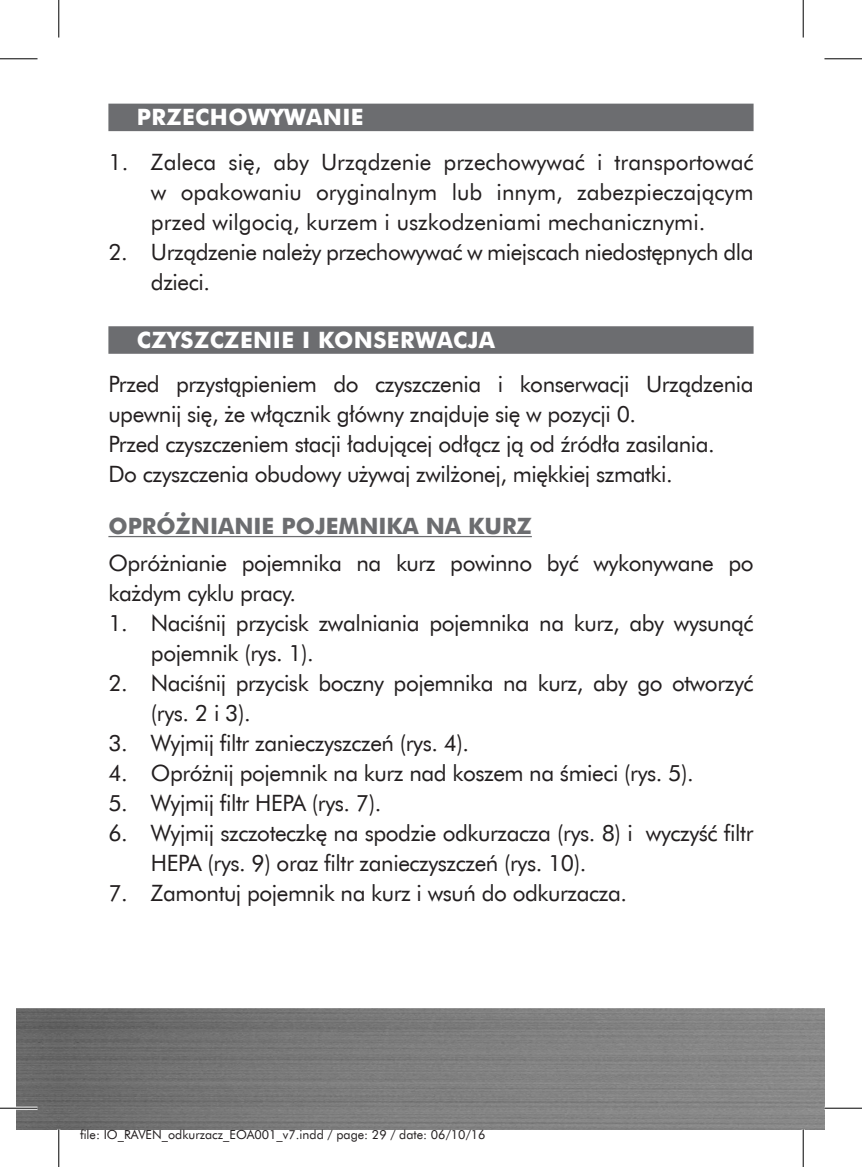
<style>
.page{position:relative;width:862px;height:1167px;background:#fff}
.page>*{position:absolute;margin:0;border:0;box-sizing:border-box;transform-origin:0 0}
.t1{font:22.5px/30px "Futura EU";letter-spacing:-.02em;color:#231f20}
.t2{font:700 22.5px "Futura EU";letter-spacing:.02em;color:#fff}
.t3{font:700 22.5px "Futura EU";color:#6c6d70}
.t4{font:12.5px "Futura EU";color:#231f20}
</style>
<div class="page">
<img style="left:16px;top:1008px;width:808px;height:121px">
<div style="left:108px;top:104px;width:645px;height:27px;background:#6c6d70"></div>
<div style="left:108px;top:326px;width:645px;height:28px;background:#6c6d70"></div>
<hr style="left:108px;top:536px;width:424px;height:1px;background:#6c6d70">
<hr style="left:0;top:1106px;width:38px;height:3px;background:#fff">
<hr style="left:0;top:58px;width:38px;height:1px;background:#000">
<hr style="left:824px;top:58px;width:38px;height:1px;background:#000">
<hr style="left:0;top:1107px;width:38px;height:1px;background:#000">
<hr style="left:824px;top:1107px;width:38px;height:1px;background:#000">
<hr style="left:58px;top:0;width:1px;height:37px;background:#000">
<hr style="left:58px;top:1129px;width:1px;height:37px;background:#000">
<hr style="left:802px;top:0;width:1px;height:37px;background:#000">
<hr style="left:802px;top:1129px;width:1px;height:37px;background:#000">
<p class="t2" style="left:137px;top:103px;width:228px">PRZECHOWYWANIE</p>
<p class="t1" style="left:151px;top:147px;width:604px;text-align:justify;text-indent:-43px">1. Zaleca się, aby Urządzenie przechowywać i transportować w opakowaniu oryginalnym lub innym, zabezpieczającym przed wilgocią, kurzem i uszkodzeniami mechanicznymi.</p>
<p class="t1" style="left:151px;top:237px;width:604px;text-indent:-43px">2. Urządzenie należy przechowywać w miejscach niedostępnych dla dzieci.</p>
<p class="t2" style="left:137px;top:326px;width:360px">CZYSZCZENIE I KONSERWACJA</p>
<p class="t1" style="left:108px;top:370px;width:646px">Przed przystąpieniem do czyszczenia i konserwacji Urządzenia upewnij się, że włącznik główny znajduje się w pozycji 0.<br>Przed czyszczeniem stacji ładującej odłącz ją od źródła zasilania.<br>Do czyszczenia obudowy używaj zwilżonej, miękkiej szmatki.</p>
<p class="t3" style="left:108px;top:511px;width:425px">OPRÓŻNIANIE POJEMNIKA NA KURZ</p>
<p class="t1" style="left:108px;top:548px;width:646px">Opróżnianie pojemnika na kurz powinno być wykonywane po każdym cyklu pracy.</p>
<p class="t1" style="left:151px;top:608px;width:604px;text-indent:-43px">1. Naciśnij przycisk zwalniania pojemnika na kurz, aby wysunąć pojemnik (rys. 1).</p>
<p class="t1" style="left:151px;top:668px;width:604px;text-indent:-43px">2. Naciśnij przycisk boczny pojemnika na kurz, aby go otworzyć (rys. 2 i 3).</p>
<p class="t1" style="left:108px;top:728px;width:362px">3. Wyjmij filtr zanieczyszczeń (rys. 4).</p>
<p class="t1" style="left:108px;top:758px;width:587px">4. Opróżnij pojemnik na kurz nad koszem na śmieci (rys. 5).</p>
<p class="t1" style="left:108px;top:788px;width:274px">5. Wyjmij filtr HEPA (rys. 7).</p>
<p class="t1" style="left:151px;top:818px;width:604px;text-indent:-43px">6. Wyjmij szczoteczkę na spodzie odkurzacza (rys. 8) i wyczyść filtr<br>HEPA (rys. 9) oraz filtr zanieczyszczeń (rys. 10).</p>
<p class="t1" style="left:108px;top:878px;width:520px">7. Zamontuj pojemnik na kurz i wsuń do odkurzacza.</p>
<p class="t4" style="left:80px;top:1126px;width:407px">file: IO_RAVEN_odkurzacz_EOA001_v7.indd / page: 29 / date: 06/10/16</p>
</div>
